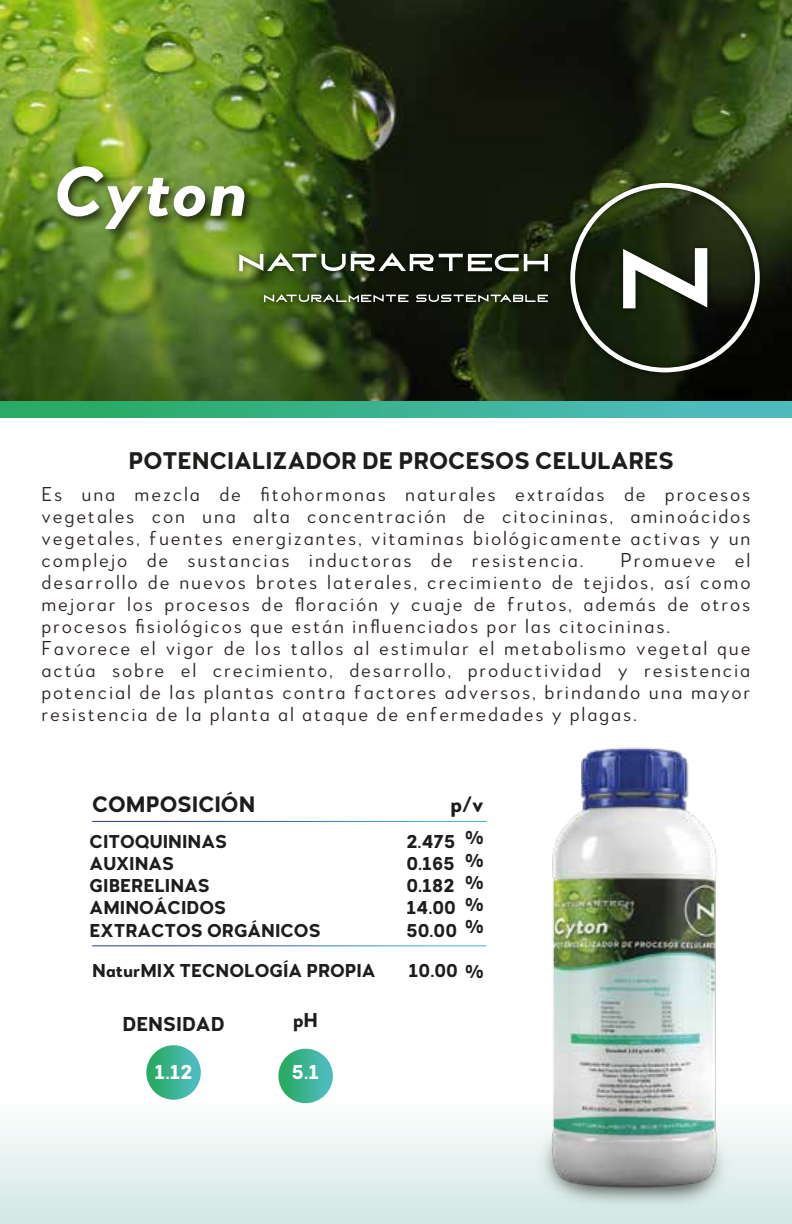
<style>
.page{position:relative;width:792px;height:1224px;background:#fff}
.page>*{position:absolute;margin:0;border:0;box-sizing:border-box;transform-origin:0 0}
.t1{font:italic 700 70px "Woodford Bourne PRO";letter-spacing:.015em;color:#fff}
.t2{font:700 24px "Woodford Bourne PRO";color:#1d1d1b}
.t3{font:700 22.2px "Woodford Bourne PRO";color:#1d1d1b}
.t4{font:300 20px/22px "Woodford Bourne PRO";letter-spacing:.09em;color:#2b2422;text-align:justify}
.t5{font:700 20px "Woodford Bourne PRO";color:#1d1d1b}
.t6{font:700 20px "Woodford Bourne PRO";color:#fff}
.t7{font:700 18.6px/22.2px "Woodford Bourne PRO";color:#1d1d1b;text-align:justify}
</style>
<div class="page">
<div style="left:0;top:1069px;width:792px;height:155px;background:linear-gradient(to bottom,#fff,#d3e8e3)"></div>
<img style="left:0;top:0;width:792px;height:401px">
<img style="left:523px;top:747px;width:230px;height:477px">
<svg style="left:146px;top:1045px;width:55px;height:55px;background:#41b593"></svg>
<div style="left:278px;top:1049px;width:55px;height:54px;background:linear-gradient(to right,#2aab5f,#53bdc6);border-radius:27px"></div>
<img style="left:231px;top:174px;width:538px;height:207px">
<svg style="left:570px;top:183px;width:190px;height:189px;background:#39422e"></svg>
<svg style="left:239px;top:253px;width:309px;height:18px"></svg>
<svg style="left:264px;top:294px;width:284px;height:8px"></svg>
<div style="left:0;top:401px;width:792px;height:16px;background:linear-gradient(to right,#26a95e,#52bdc6)"></div>
<img style="left:46px;top:149px;width:218px;height:102px">
<h1 class="t1" style="left:53px;top:148px;width:196px">Cyton</h1>
<p class="t2" style="left:128px;top:446px;width:547px">POTENCIALIZADOR DE PROCESOS CELULARES</p>
<p class="t4" style="left:42px;top:484px;width:710px">Es una mezcla de fitohormonas naturales extraídas de procesos vegetales con una alta concentración de citocininas, aminoácidos vegetales, fuentes energizantes, vitaminas biológicamente activas y un complejo de sustancias inductoras de resistencia.</p>
<p class="t4" style="left:42px;top:550px;width:711px;text-align:left;text-indent:579px">Promueve el desarrollo de nuevos brotes laterales, crecimiento de tejidos, así como mejorar los procesos de floración y cuaje de frutos, además de otros procesos fisiológicos que están influenciados por las citocininas.<br>Favorece el vigor de los tallos al estimular el metabolismo vegetal que actúa sobre el crecimiento, desarrollo, productividad y resistencia potencial de las plantas contra factores adversos, brindando una mayor resistencia de la planta al ataque de enfermedades y plagas.</p>
<p class="t3" style="left:92px;top:791px;width:165px">COMPOSICIÓN</p>
<p class="t3" style="left:450px;top:791px;width:35px">p/v</p>
<p class="t7" style="left:465px;top:827px;width:20px">% % % % %</p>
<p class="t7" style="left:409px;top:960px;width:76px">10.00 %</p>
<p class="t7" style="left:90px;top:830px;width:139px">CITOQUININAS</p>
<p class="t7" style="left:406px;top:830px;width:51px">2.475</p>
<p class="t7" style="left:90px;top:852px;width:86px">AUXINAS</p>
<p class="t7" style="left:406px;top:852px;width:50px">0.165</p>
<p class="t7" style="left:90px;top:875px;width:122px">GIBERELINAS</p>
<p class="t7" style="left:406px;top:875px;width:50px">0.182</p>
<p class="t7" style="left:90px;top:897px;width:138px">AMINOÁCIDOS</p>
<p class="t7" style="left:406px;top:897px;width:51px">14.00</p>
<p class="t7" style="left:90px;top:919px;width:233px">EXTRACTOS ORGÁNICOS</p>
<p class="t7" style="left:406px;top:919px;width:52px">50.00</p>
<p class="t7" style="left:92px;top:960px;width:285px">NaturMIX TECNOLOGÍA PROPIA</p>
<p class="t5" style="left:123px;top:1012px;width:104px">DENSIDAD</p>
<p class="t5" style="left:293px;top:1008px;width:27px">pH</p>
<p class="t6" style="left:155px;top:1060px;width:40px">1.12</p>
<p class="t6" style="left:292px;top:1060px;width:29px">5.1</p>
</div>
